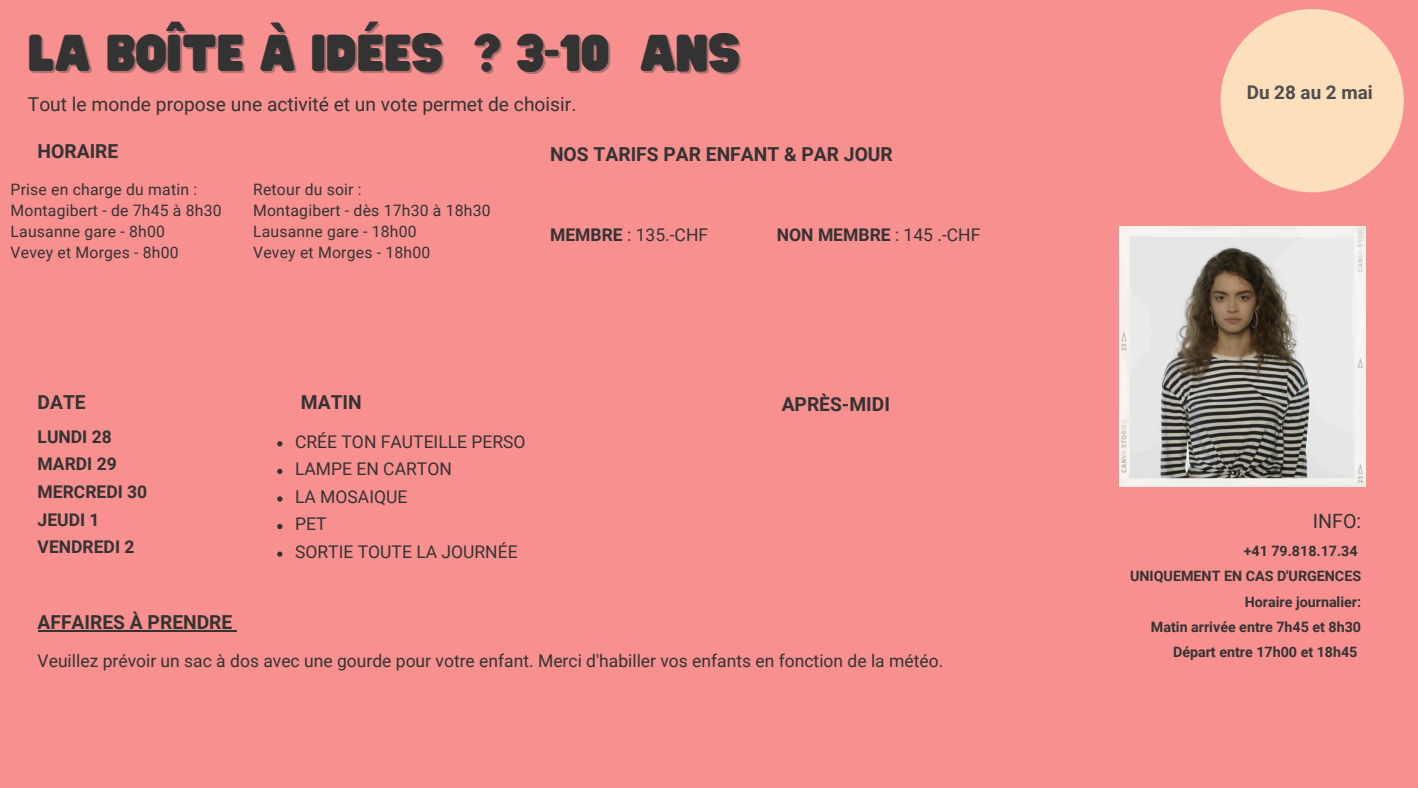
<style>
.page{position:relative;width:1418px;height:788px;background:#fff}
.page>*{position:absolute;margin:0;border:0;box-sizing:border-box;transform-origin:0 0}
.t1{font:45.5px "Hitand Run";color:#343333}
.t2{font:19.6px "Roboto";color:#343333}
.t3{font:700 19.25px "Roboto";color:#343333}
.t4{font:19.25px "Roboto";color:#343333}
.t5{font:700 18.9px "Roboto";color:#4e4e4e}
.t6{font:17.5px "Roboto";color:#343333}
.t7{font:700 17.5px/27.7px "Roboto";color:#343333}
.t8{font:15.75px/21px "Roboto";letter-spacing:.015em;color:#343333}
.t9{font:700 14.35px "Roboto";color:#343333}
.s1{color:rgb(64 64 64/.4)}
.s2{font-weight:700}
.s3{font-weight:400}
</style>
<div class="page">
<div style="left:0;top:0;width:1418px;height:787px;background:#f89090"></div>
<div style="left:1220px;top:9px;width:183px;height:183px;background:#fcdfbc;border-radius:50%"></div>
<img style="left:1119px;top:227px;width:246px;height:259px">
<svg style="left:277px;top:441px;width:5px;height:5px"></svg>
<svg style="left:277px;top:468px;width:5px;height:6px"></svg>
<svg style="left:277px;top:496px;width:5px;height:5px"></svg>
<svg style="left:277px;top:524px;width:5px;height:5px"></svg>
<svg style="left:277px;top:551px;width:5px;height:5px"></svg>
<hr style="left:38px;top:630px;width:194px;height:1px;background:#343333">
<h1 class="t1" style="left:28px;top:28px;width:416px">LA BOÎTE À IDÉES</h1>
<p class="t1" style="left:474px;top:28px;width:270px">? 3-10 <span class="s1">ANS</span></p>
<p class="t4" style="left:28px;top:93px;width:550px">Tout le monde propose une activité et un vote permet de choisir.</p>
<p class="t3" style="left:38px;top:140px;width:82px">HORAIRE</p>
<h2 class="t3" style="left:550px;top:143px;width:344px">NOS TARIFS PAR ENFANT &amp; PAR JOUR</h2>
<p class="t8" style="left:11px;top:179px;width:188px">Prise en charge du matin :</p>
<p class="t8" style="left:11px;top:200px;width:213px">Montagibert - de 7h45 à 8h30</p>
<p class="t8" style="left:11px;top:221px;width:156px">Lausanne gare - 8h00</p>
<h5 class="t8" style="left:11px;top:242px;width:170px">Vevey et Morges - 8h00</h5>
<p class="t8" style="left:253px;top:179px;width:239px">Retour du soir :<br>Montagibert - dès 17h30 à 18h30<br>Lausanne gare - 18h00<br>Vevey et Morges - 18h00</p>
<p class="t6" style="left:550px;top:225px;width:160px"><span class="s2">MEMBRE</span> : 135.-CHF</p>
<p class="t7" style="left:777px;top:221px;width:205px">NON MEMBRE <span class="s3">: 145 .-CHF</span></p>
<p class="t3" style="left:38px;top:391px;width:50px">DATE</p>
<h3 class="t3" style="left:301px;top:391px;width:62px">MATIN</h3>
<p class="t7" style="left:38px;top:423px;width:111px">LUNDI 28<br>MARDI 29<br>MERCREDI 30<br>JEUDI 1<br>VENDREDI 2</p>
<p class="t6" style="left:295px;top:431px;width:232px">CRÉE TON FAUTEILLE PERSO</p>
<p class="t6" style="left:295px;top:459px;width:158px">LAMPE EN CARTON</p>
<p class="t6" style="left:295px;top:486px;width:114px">LA MOSAIQUE</p>
<p class="t6" style="left:295px;top:514px;width:33px">PET</p>
<p class="t6" style="left:295px;top:541px;width:224px">SORTIE TOUTE LA JOURNÉE</p>
<p class="t3" style="left:781px;top:393px;width:110px">APRÈS-MIDI</p>
<p class="t3" style="left:38px;top:610px;width:196px">AFFAIRES À PRENDRE</p>
<p class="t6" style="left:38px;top:650px;width:907px">Veuillez prévoir un sac à dos avec une gourde pour votre enfant. Merci d'habiller vos enfants en fonction de la météo.</p>
<p class="t5" style="left:1246px;top:81px;width:128px">Du 28 au 2 mai</p>
<p class="t2" style="left:1312px;top:509px;width:50px">INFO:</p>
<p class="t9" style="left:1243px;top:543px;width:115px">+41 79.818.17.34</p>
<p class="t9" style="left:1130px;top:568px;width:232px">UNIQUEMENT EN CAS D'URGENCES</p>
<p class="t9" style="left:1244px;top:593px;width:118px">Horaire journalier:</p>
<p class="t9" style="left:1151px;top:618px;width:212px">Matin arrivée entre 7h45 et 8h30</p>
<p class="t9" style="left:1173px;top:643px;width:186px">Départ entre 17h00 et 18h45</p>
</div>
